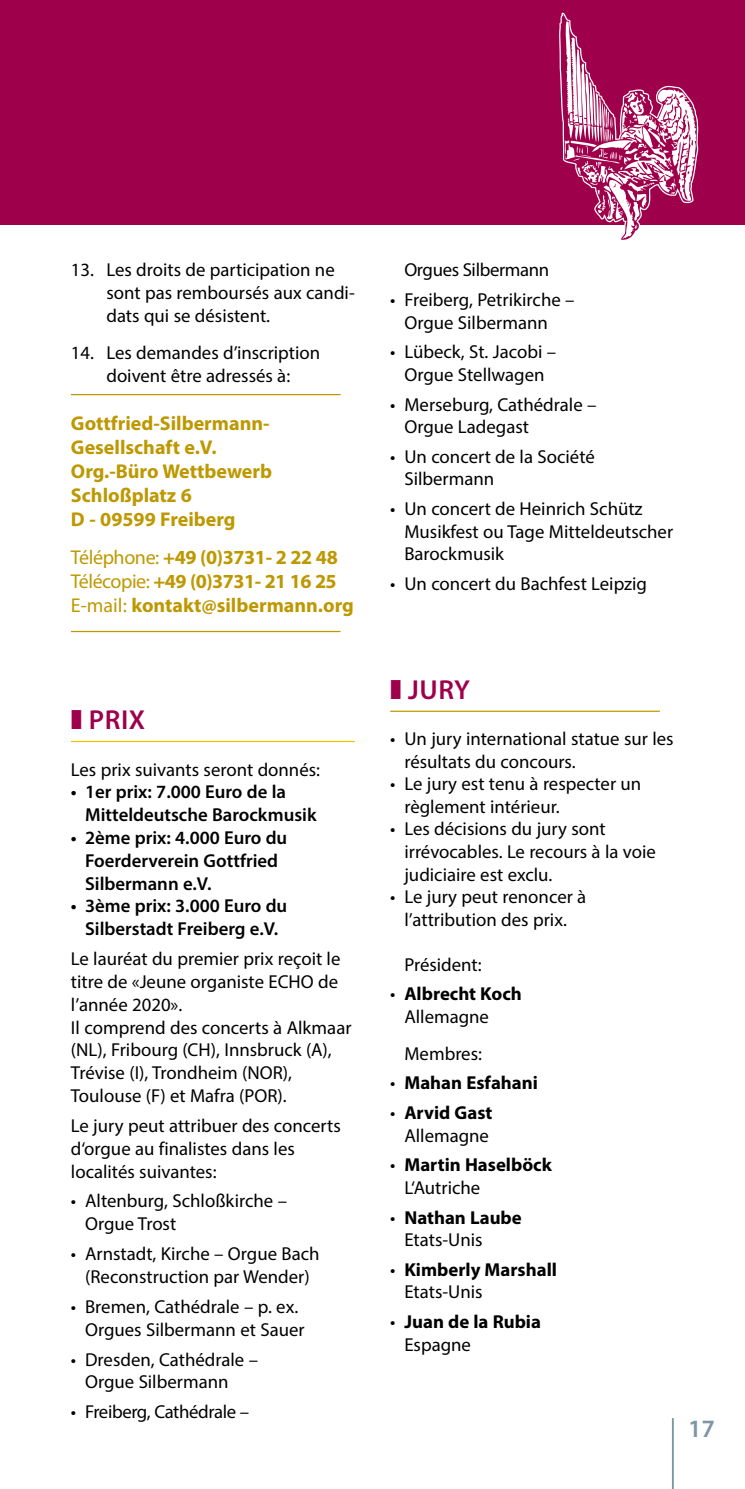
<style>
.page{position:relative;width:745px;height:1489px;background:#fff}
.page>*{position:absolute;margin:0;border:0;box-sizing:border-box;transform-origin:0 0}
.t1{font:600 27.5px "Myriad Pro";letter-spacing:.02em;color:#9f004c}
.t2{font:600 25px "Myriad Pro";color:#7d96a4}
.t3{font:700 20px/24px "Myriad Pro";color:#be9800}
.t4{font:18.75px/22.8px "Myriad Pro";color:#000}
.t5{font:600 18.75px/22.8px "Myriad Pro";color:#000}
.t6{font:700 18.75px/22.5px "Myriad Pro";color:#000}
.t7{font:18.75px "Myriad Pro";letter-spacing:-.02em;color:#000}
.s1{font-weight:400}
.s2{font-weight:700}
</style>
<div class="page">
<hr style="left:671px;top:1417px;width:2px;height:71px;background:#7d96a4">
<hr style="left:71px;top:394px;width:269px;height:1px;background:#be9800">
<hr style="left:71px;top:631px;width:269px;height:1px;background:#be9800">
<hr style="left:71px;top:740px;width:283px;height:2px;background:#ecc500">
<hr style="left:390px;top:710px;width:269px;height:2px;background:#be9800">
<div style="left:0;top:0;width:744px;height:225px;background:#9f004c"></div>
<svg style="left:559px;top:13px;width:139px;height:227px"></svg>
<p class="t4" style="left:106px;top:258px;width:250px;text-indent:-35px">13. Les droits de participation ne sont pas remboursés aux candi&shy;dats qui se désistent.</p>
<p class="t4" style="left:71px;top:341px;width:251px;text-align:center">14. Les demandes d’inscription doivent être adressés à:</p>
<p class="t3" style="left:71px;top:410px;width:202px">Gottfried-Silbermann-<br>Gesellschaft e.V.<br>Org.-Büro Wettbewerb<br>Schloßplatz 6<br>D - 09599 Freiberg</p>
<p class="t3" style="left:71px;top:545px;width:284px"><span class="s1">Téléphone:</span> +49 (0)3731- 2 22 48<br><span class="s1">Télécopie:</span> +49 (0)3731- 21 16 25<br><span class="s1">E-mail:</span> kontakt@silbermann.org</p>
<h1 class="t1" style="left:71px;top:702px;width:76px">❚ PRIX</h1>
<p class="t4" style="left:71px;top:757px;width:250px">Les prix suivants seront donnés:</p>
<p class="t5" style="left:85px;top:780px;width:233px;text-indent:-14px">• 1er prix: 7.000 Euro de la<br>Mitteldeutsche Barockmusik</p>
<p class="t5" style="left:85px;top:825px;width:203px;text-indent:-14px">• 2ème prix: 4.000 Euro du<br>Foerderverein Gottfried<br>Silbermann e.V.</p>
<p class="t5" style="left:71px;top:894px;width:218px;text-align:center">• 3ème prix: 3.000 Euro du<br>Silberstadt Freiberg e.V.</p>
<p class="t4" style="left:71px;top:947px;width:282px">Le lauréat du premier prix reçoit le titre de «Jeune organiste ECHO de l’année 2020».<br>Il comprend des concerts à Alkmaar (NL), Fribourg (CH), Innsbruck (A),<br>Trévise (I), Trondheim (NOR),<br>Toulouse (F) et Mafra (POR).</p>
<p class="t4" style="left:71px;top:1113px;width:271px">Le jury peut attribuer des concerts d‘orgue au finalistes dans les localités suivantes:</p>
<p class="t4" style="left:85px;top:1189px;width:203px;text-indent:-14px">• Altenburg, Schloßkirche –<br>Orgue Trost</p>
<p class="t4" style="left:71px;top:1241px;width:250px;text-align:center">• Arnstadt, Kirche – Orgue Bach (Reconstruction par Wender)</p>
<p class="t4" style="left:85px;top:1294px;width:221px;text-indent:-14px">• Bremen, Cathédrale – p. ex.<br>Orgues Silbermann et Sauer</p>
<p class="t4" style="left:85px;top:1347px;width:174px;text-indent:-14px">• Dresden, Cathédrale –<br>Orgue Silbermann</p>
<p class="t7" style="left:71px;top:1400px;width:180px">• Freiberg, Cathédrale –</p>
<p class="t7" style="left:404px;top:258px;width:146px">Orgues Silbermann</p>
<p class="t4" style="left:404px;top:288px;width:171px;text-indent:-14px">• Freiberg, Petrikirche –<br>Orgue Silbermann</p>
<p class="t4" style="left:390px;top:340px;width:167px;text-align:center">• Lübeck, St. Jacobi –<br>Orgue Stellwagen</p>
<p class="t4" style="left:404px;top:392px;width:193px;text-indent:-14px">• Merseburg, Cathédrale –<br>Orgue Ladegast</p>
<p class="t4" style="left:404px;top:445px;width:192px;text-indent:-14px">• Un concert de la Société<br>Silbermann</p>
<p class="t4" style="left:404px;top:497px;width:270px;text-indent:-14px">• Un concert de Heinrich Schütz<br>Musikfest ou Tage Mitteldeutscher<br>Barockmusik</p>
<p class="t4" style="left:390px;top:572px;width:258px">• Un concert du Bachfest Leipzig</p>
<h1 class="t1" style="left:390px;top:672px;width:81px">❚ JURY</h1>
<p class="t4" style="left:404px;top:727px;width:270px;text-indent:-14px">• Un jury international statue sur les résultats du concours.</p>
<p class="t4" style="left:404px;top:772px;width:238px;text-indent:-14px">• Le jury est tenu à respecter un règlement intérieur.</p>
<p class="t4" style="left:404px;top:817px;width:253px;text-indent:-14px">• Les décisions du jury sont irrévocables. Le recours à la voie judiciaire est exclu.</p>
<p class="t4" style="left:390px;top:885px;width:197px;text-align:center">• Le jury peut renoncer à l’attribution des prix.</p>
<p class="t4" style="left:404px;top:952px;width:79px">Président:</p>
<p class="t6" style="left:404px;top:982px;width:119px;text-indent:-14px"><span class="s1">•</span> Albrecht Koch<br><span class="s1">Allemagne</span></p>
<p class="t4" style="left:404px;top:1041px;width:79px">Membres:</p>
<p class="t6" style="left:390px;top:1071px;width:149px"><span class="s1">•</span> Mahan Esfahani</p>
<p class="t4" style="left:390px;top:1101px;width:104px;text-align:center">• <span class="s2">Arvid Gast<br></span>Allemagne</p>
<p class="t6" style="left:404px;top:1152px;width:149px;text-indent:-14px"><span class="s1">•</span> Martin Haselböck<br><span class="s1">L‘Autriche</span></p>
<p class="t4" style="left:404px;top:1205px;width:119px;text-indent:-14px">• <span class="s2">Nathan Laube<br></span>Etats-Unis</p>
<p class="t6" style="left:404px;top:1257px;width:154px;text-indent:-14px"><span class="s1">•</span> Kimberly Marshall<br><span class="s1">Etats-Unis</span></p>
<p class="t6" style="left:404px;top:1309px;width:138px;text-indent:-14px"><span class="s1">•</span> Juan de la Rubia<br><span class="s1">Espagne</span></p>
<h2 class="t2" style="left:687px;top:1412px;width:28px">17</h2>
</div>
